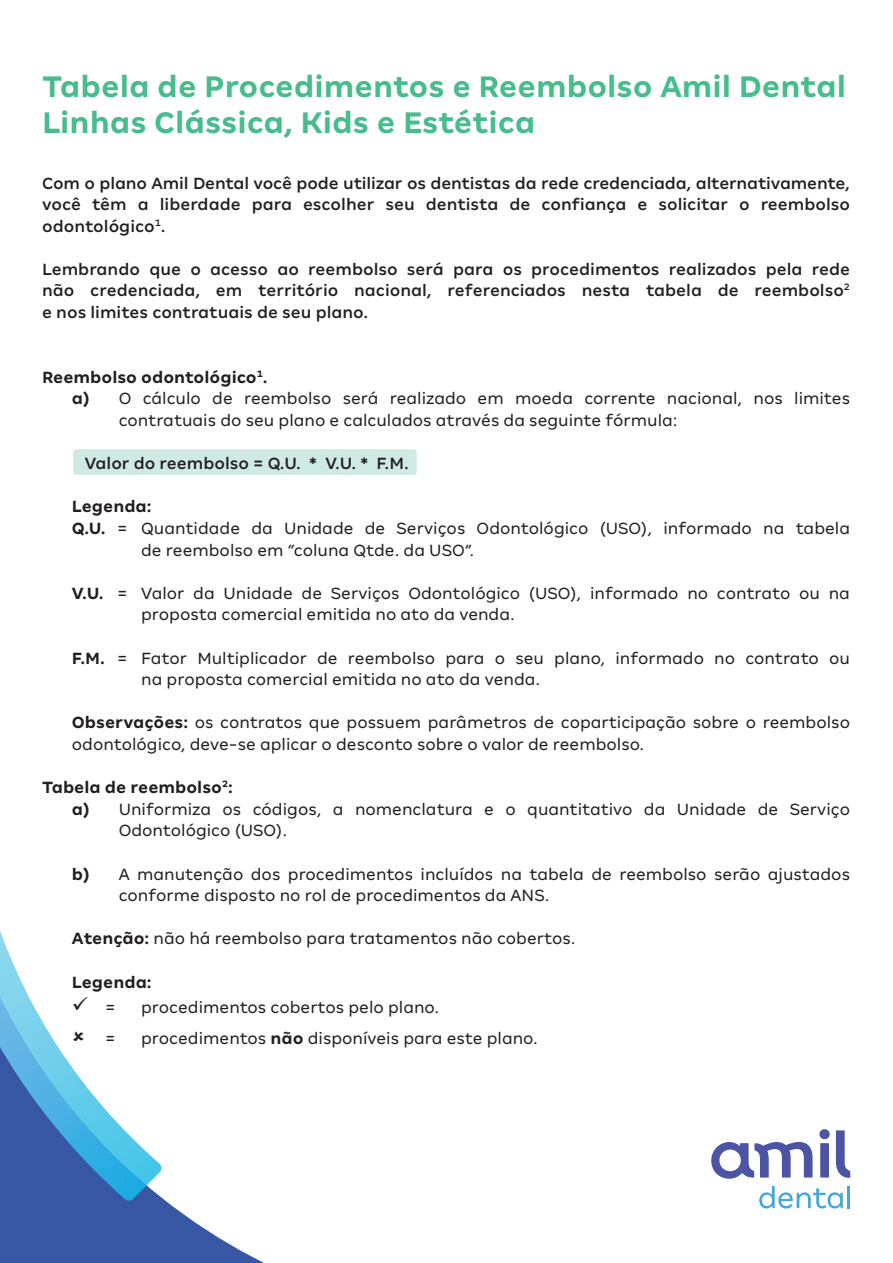
<style>
.page{position:relative;width:893px;height:1263px;background:#fff}
.page>*{position:absolute;margin:0;border:0;box-sizing:border-box;transform-origin:0 0}
.t1{font:700 33px/36px "Amil Typeface";color:#47bc8d}
.t2{font:18px/21.6px "Amil Typeface";color:#231f20}
.t3{font:500 18px/21.6px "Amil Typeface";color:#231f20;text-align:justify}
.t4{font:700 18px "Amil Typeface";color:#231f20}
.s1{font-weight:700}
</style>
<div class="page">
<svg style="left:711px;top:1129px;width:139px;height:50px"></svg>
<svg style="left:759px;top:1186px;width:84px;height:22px"></svg>
<hr style="left:848px;top:1186px;width:2px;height:22px;background:#43a6dd">
<svg style="left:0;top:1185px;width:264px;height:78px;fill:#3757a5"></svg>
<svg style="left:0;top:931px;width:162px;height:254px"></svg>
<div style="left:73px;top:449px;width:344px;height:26px;background:#cfe9e3;border-radius:3px"></div>
<svg style="left:0;top:982px;width:147px;height:219px"></svg>
<h1 class="t1" style="left:42px;top:68px;width:805px">Tabela de Procedimentos e Reembolso Amil Dental<br>Linhas Clássica, Kids e Estética</h1>
<p class="t3" style="left:42px;top:172px;width:809px">Com o plano Amil Dental você pode utilizar os dentistas da rede credenciada, alternativamente, você têm a liberdade para escolher seu dentista de confiança e solicitar o reembolso odontológico<sup>1</sup>.</p>
<p class="t3" style="left:42px;top:258px;width:809px">Lembrando que o acesso ao reembolso será para os procedimentos realizados pela rede não credenciada, em território nacional, referenciados nesta tabela de reembolso<sup>2 </sup>e nos limites contratuais de seu plano.</p>
<p class="t4" style="left:42px;top:366px;width:227px">Reembolso odontológico<sup>1</sup>.</p>
<p class="t2" style="left:72px;top:388px;width:780px"><span class="s1">a)</span> O cálculo de reembolso será realizado em moeda corrente nacional, nos limites</p>
<p class="t2" style="left:119px;top:409px;width:560px">contratuais do seu plano e calculados através da seguinte fórmula:</p>
<p class="t3" style="left:85px;top:452px;width:326px">Valor do reembolso = Q.U. * V.U. * F.M.</p>
<p class="t4" style="left:72px;top:496px;width:81px">Legenda:</p>
<p class="t2" style="left:72px;top:517px;width:780px"><span class="s1">Q.U.</span> = Quantidade da Unidade de Serviços Odontológico (USO), informado na tabela</p>
<p class="t2" style="left:141px;top:539px;width:334px">de reembolso em “coluna Qtde. da USO”.</p>
<p class="t2" style="left:141px;top:582px;width:710px;text-indent:-69px"><span class="s1">V.U.</span> = Valor da Unidade de Serviços Odontológico (USO), informado no contrato ou na proposta comercial emitida no ato da venda.</p>
<p class="t2" style="left:141px;top:647px;width:710px;text-indent:-69px"><span class="s1">F.M.</span> = Fator Multiplicador de reembolso para o seu plano, informado no contrato ou na proposta comercial emitida no ato da venda.</p>
<p class="t2" style="left:72px;top:712px;width:780px"><span class="s1">Observações:</span> os contratos que possuem parâmetros de coparticipação sobre o reembolso odontológico, deve-se aplicar o desconto sobre o valor de reembolso.</p>
<p class="t4" style="left:42px;top:777px;width:192px">Tabela de reembolso<sup>2</sup>:</p>
<p class="t2" style="left:72px;top:798px;width:780px"><span class="s1">a)</span> Uniformiza os códigos, a nomenclatura e o quantitativo da Unidade de Serviço</p>
<p class="t2" style="left:119px;top:820px;width:170px">Odontológico (USO).</p>
<p class="t2" style="left:119px;top:863px;width:733px;text-indent:-47px"><span class="s1">b)</span> A manutenção dos procedimentos incluídos na tabela de reembolso serão ajustados conforme disposto no rol de procedimentos da ANS.</p>
<p class="t2" style="left:72px;top:928px;width:505px"><span class="s1">Atenção:</span> não há reembolso para tratamentos não cobertos.</p>
<p class="t4" style="left:72px;top:971px;width:81px">Legenda:</p>
<p class="t2" style="left:72px;top:996px;width:45px">✓ =</p>
<p class="t2" style="left:141px;top:996px;width:299px">procedimentos cobertos pelo plano.</p>
<p class="t2" style="left:105px;top:1027px;width:12px">=</p>
<p class="t2" style="left:141px;top:1027px;width:398px">procedimentos <span class="s1">não</span> disponíveis para este plano.</p>
</div>
